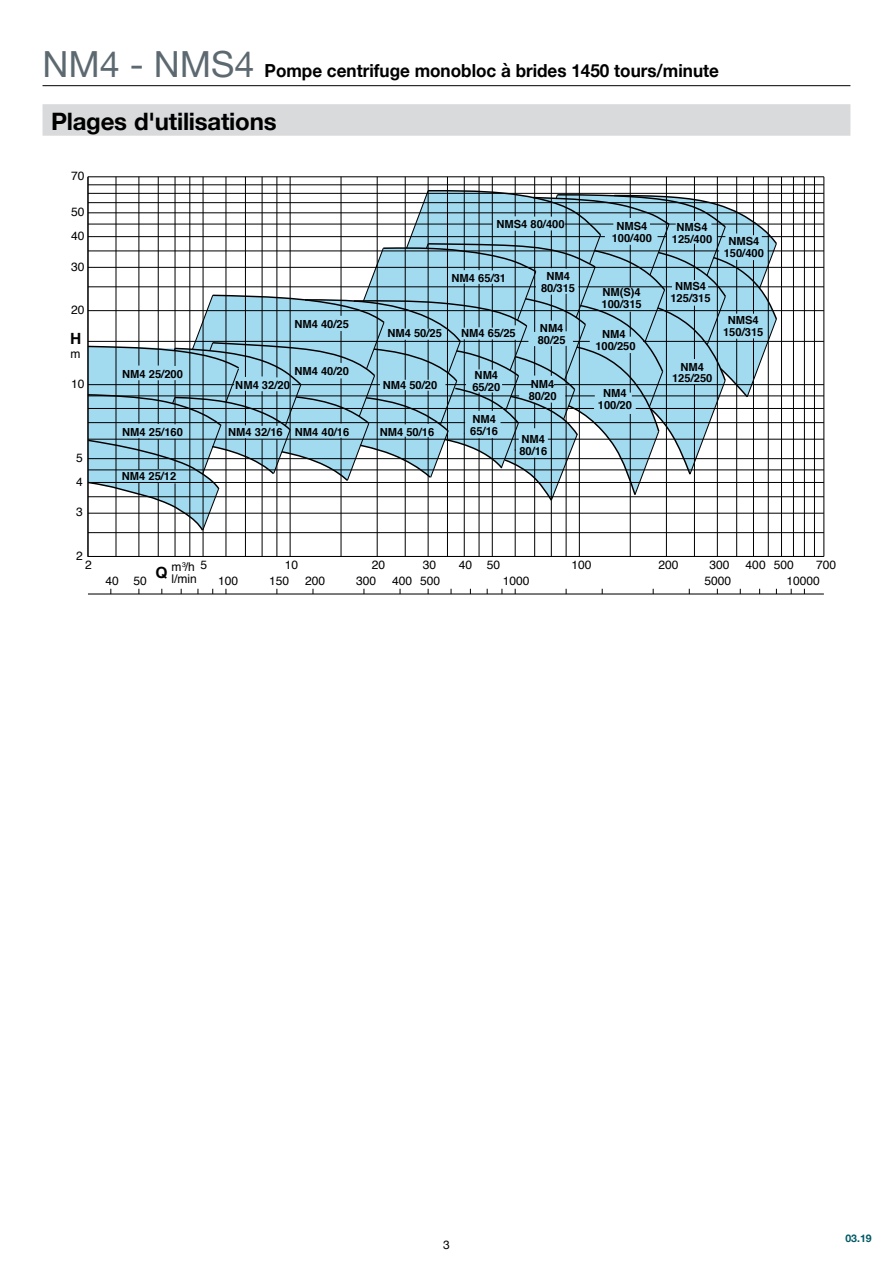
<style>
.page{position:relative;width:893px;height:1263px;background:#fff}
.page>*{position:absolute;margin:0;border:0;box-sizing:border-box;transform-origin:0 0}
.t1{font:700 24px "Helvetica Neue";letter-spacing:-.01em;color:#000}
.t2{font:700 18px "Helvetica Neue";color:#000;scale:.95 1}
.t3{font:700 15.45px "Helvetica";color:#000}
.t4{font:12px/12.8px "Helvetica";color:#000}
.t5{font:12px "Helvetica Neue";color:#000}
.t6{font:700 11.1px/11.9px "Helvetica";color:#000;text-align:center}
.t7{font:700 10.5px "Helvetica Neue";color:#005a65}
.t8{font:6.9px "Helvetica";color:#000}
.s1{font-weight:400;font-size:36px;color:#5d6970}
</style>
<div class="page">
<hr style="left:43px;top:85px;width:807px;height:1px;background:#000">
<div style="left:43px;top:104px;width:807px;height:32px;background:#d9dadb"></div>
<hr style="left:88px;top:593px;width:736px;height:1px;background:#000">
<svg style="left:87px;top:176px;width:738px;height:381px"></svg>
<hr style="left:226px;top:177px;width:1px;height:379px;background:#000">
<hr style="left:245px;top:177px;width:1px;height:200px;background:#000">
<hr style="left:245px;top:438px;width:1px;height:118px;background:#000">
<hr style="left:262px;top:177px;width:1px;height:199px;background:#000">
<hr style="left:262px;top:439px;width:1px;height:117px;background:#000">
<hr style="left:277px;top:177px;width:1px;height:200px;background:#000">
<hr style="left:277px;top:439px;width:1px;height:117px;background:#000">
<hr style="left:290px;top:177px;width:1px;height:379px;background:#000">
<hr style="left:643px;top:341px;width:181px;height:1px;background:#000">
<hr style="left:88px;top:310px;width:736px;height:1px;background:#000">
<hr style="left:708px;top:287px;width:116px;height:1px;background:#000">
<hr style="left:88px;top:267px;width:736px;height:1px;background:#000">
<hr style="left:768px;top:251px;width:56px;height:1px;background:#000">
<hr style="left:762px;top:236px;width:62px;height:1px;background:#000">
<hr style="left:711px;top:224px;width:113px;height:1px;background:#000">
<hr style="left:88px;top:213px;width:736px;height:1px;background:#000">
<hr style="left:88px;top:202px;width:736px;height:1px;background:#000">
<hr style="left:88px;top:193px;width:736px;height:1px;background:#000">
<hr style="left:88px;top:185px;width:736px;height:1px;background:#000">
<hr style="left:203px;top:177px;width:1px;height:379px;background:#000">
<hr style="left:341px;top:177px;width:1px;height:139px;background:#000">
<hr style="left:341px;top:438px;width:1px;height:118px;background:#000">
<hr style="left:377px;top:177px;width:1px;height:379px;background:#000">
<hr style="left:405px;top:177px;width:1px;height:151px;background:#000">
<hr style="left:405px;top:437px;width:1px;height:119px;background:#000">
<hr style="left:428px;top:177px;width:1px;height:152px;background:#000">
<hr style="left:428px;top:437px;width:1px;height:119px;background:#000">
<hr style="left:447px;top:177px;width:1px;height:379px;background:#000">
<hr style="left:464px;top:177px;width:1px;height:93px;background:#000">
<hr style="left:464px;top:433px;width:1px;height:123px;background:#000">
<hr style="left:479px;top:177px;width:1px;height:93px;background:#000">
<hr style="left:479px;top:438px;width:1px;height:118px;background:#000">
<hr style="left:492px;top:177px;width:1px;height:93px;background:#000">
<hr style="left:492px;top:438px;width:1px;height:118px;background:#000">
<hr style="left:515px;top:177px;width:1px;height:39px;background:#000">
<hr style="left:515px;top:449px;width:1px;height:107px;background:#000">
<hr style="left:534px;top:177px;width:1px;height:40px;background:#000">
<hr style="left:534px;top:458px;width:1px;height:98px;background:#000">
<hr style="left:551px;top:177px;width:1px;height:40px;background:#000">
<hr style="left:551px;top:403px;width:1px;height:153px;background:#000">
<hr style="left:566px;top:177px;width:1px;height:91px;background:#000">
<hr style="left:566px;top:386px;width:1px;height:170px;background:#000">
<hr style="left:579px;top:177px;width:1px;height:379px;background:#000">
<hr style="left:551px;top:458px;width:273px;height:1px;background:#000">
<hr style="left:548px;top:439px;width:276px;height:1px;background:#000">
<hr style="left:500px;top:422px;width:324px;height:1px;background:#000">
<hr style="left:636px;top:408px;width:188px;height:1px;background:#000">
<hr style="left:632px;top:396px;width:192px;height:1px;background:#000">
<hr style="left:554px;top:384px;width:270px;height:1px;background:#000">
<hr style="left:630px;top:177px;width:1px;height:41px;background:#000">
<hr style="left:630px;top:414px;width:1px;height:142px;background:#000">
<hr style="left:666px;top:177px;width:1px;height:379px;background:#000">
<hr style="left:694px;top:177px;width:1px;height:44px;background:#000">
<hr style="left:694px;top:384px;width:1px;height:172px;background:#000">
<hr style="left:717px;top:177px;width:1px;height:379px;background:#000">
<hr style="left:736px;top:177px;width:1px;height:56px;background:#000">
<hr style="left:736px;top:339px;width:1px;height:217px;background:#000">
<hr style="left:753px;top:177px;width:1px;height:58px;background:#000">
<hr style="left:753px;top:338px;width:1px;height:218px;background:#000">
<hr style="left:768px;top:177px;width:1px;height:379px;background:#000">
<hr style="left:88px;top:532px;width:736px;height:1px;background:#000">
<hr style="left:88px;top:513px;width:736px;height:1px;background:#000">
<hr style="left:88px;top:496px;width:736px;height:1px;background:#000">
<hr style="left:88px;top:482px;width:736px;height:1px;background:#000">
<hr style="left:88px;top:470px;width:736px;height:1px;background:#000">
<hr style="left:88px;top:177px;width:1px;height:379px;background:#000">
<hr style="left:116px;top:177px;width:1px;height:379px;background:#000">
<hr style="left:139px;top:177px;width:1px;height:188px;background:#000">
<hr style="left:139px;top:483px;width:1px;height:73px;background:#000">
<hr style="left:158px;top:177px;width:1px;height:188px;background:#000">
<hr style="left:158px;top:483px;width:1px;height:73px;background:#000">
<hr style="left:175px;top:177px;width:1px;height:189px;background:#000">
<hr style="left:175px;top:483px;width:1px;height:73px;background:#000">
<hr style="left:190px;top:177px;width:1px;height:379px;background:#000">
<hr style="left:781px;top:177px;width:1px;height:379px;background:#000">
<hr style="left:793px;top:177px;width:1px;height:379px;background:#000">
<hr style="left:804px;top:177px;width:1px;height:379px;background:#000">
<hr style="left:814px;top:177px;width:1px;height:379px;background:#000">
<svg style="left:87px;top:189px;width:691px;height:343px"></svg>
<h2 class="t2" style="left:43px;top:56px;width:714px"><span class="s1">NM4 - NMS4</span> Pompe centrifuge monobloc à brides 1450 tours/minute</h2>
<h1 class="t1" style="left:51px;top:102px;width:227px">Plages d'utilisations</h1>
<p class="t4" style="left:71px;top:170px;width:15px">70</p>
<p class="t4" style="left:71px;top:206px;width:15px">50</p>
<p class="t4" style="left:71px;top:230px;width:15px">40</p>
<p class="t4" style="left:71px;top:260px;width:15px">30</p>
<p class="t4" style="left:71px;top:304px;width:15px">20</p>
<h3 class="t3" style="left:70px;top:326px;width:13px">H</h3>
<p class="t4" style="left:70px;top:348px;width:12px">m</p>
<p class="t6" style="left:294px;top:318px;width:56px">NM4 40/25</p>
<p class="t6" style="left:294px;top:365px;width:56px">NM4 40/20</p>
<p class="t6" style="left:122px;top:368px;width:62px">NM4 25/200</p>
<p class="t4" style="left:71px;top:378px;width:15px">10</p>
<p class="t6" style="left:235px;top:379px;width:56px">NM4 32/20</p>
<p class="t6" style="left:228px;top:426px;width:56px">NM4 32/16</p>
<p class="t6" style="left:122px;top:470px;width:56px">NM4 25/12</p>
<p class="t6" style="left:295px;top:426px;width:56px">NM4 40/16</p>
<p class="t6" style="left:122px;top:427px;width:62px">NM4 25/160</p>
<p class="t4" style="left:76px;top:452px;width:8px">5</p>
<p class="t4" style="left:76px;top:475px;width:8px">4</p>
<p class="t4" style="left:76px;top:506px;width:8px">3</p>
<p class="t6" style="left:496px;top:218px;width:70px">NMS4 80/400</p>
<p class="t6" style="left:612px;top:221px;width:42px">NMS4<br>100/400</p>
<p class="t6" style="left:387px;top:327px;width:56px">NM4 50/25</p>
<p class="t6" style="left:383px;top:379px;width:56px">NM4 50/20</p>
<p class="t6" style="left:380px;top:426px;width:56px">NM4 50/16</p>
<p class="t6" style="left:452px;top:272px;width:56px">NM4 65/31</p>
<p class="t6" style="left:461px;top:328px;width:56px">NM4 65/25</p>
<p class="t6" style="left:472px;top:369px;width:29px;text-align:left">NM4<br>65/20</p>
<p class="t6" style="left:541px;top:270px;width:36px">NM4<br>80/315</p>
<p class="t6" style="left:538px;top:322px;width:29px;text-align:left">NM4<br>80/25</p>
<p class="t6" style="left:601px;top:287px;width:42px;text-align:left">NM(S)4<br>100/315</p>
<p class="t6" style="left:595px;top:328px;width:42px">NM4<br>100/250</p>
<p class="t6" style="left:529px;top:378px;width:29px;text-align:left">NM4<br>80/20</p>
<p class="t6" style="left:598px;top:387px;width:36px">NM4<br>100/20</p>
<p class="t6" style="left:470px;top:413px;width:29px;text-align:left">NM4<br>65/16</p>
<p class="t6" style="left:519px;top:433px;width:29px;text-align:left">NM4<br>80/16</p>
<p class="t6" style="left:672px;top:222px;width:42px">NMS4<br>125/400</p>
<p class="t6" style="left:670px;top:280px;width:42px">NMS4<br>125/315</p>
<p class="t6" style="left:672px;top:361px;width:42px">NM4<br>125/250</p>
<p class="t6" style="left:724px;top:236px;width:42px">NMS4<br>150/400</p>
<p class="t6" style="left:723px;top:314px;width:42px">NMS4<br>150/315</p>
<p class="t4" style="left:76px;top:549px;width:8px">2</p>
<p class="t4" style="left:85px;top:559px;width:8px">2</p>
<p class="t8" style="left:182px;top:559px;width:5px">3</p>
<h3 class="t3" style="left:155px;top:560px;width:14px">Q</h3>
<p class="t4" style="left:106px;top:575px;width:43px">40 50</p>
<p class="t4" style="left:171px;top:560px;width:37px">m /h 5 l/min</p>
<p class="t4" style="left:285px;top:559px;width:15px">10</p>
<p class="t4" style="left:372px;top:559px;width:15px">20</p>
<p class="t4" style="left:423px;top:559px;width:15px">30</p>
<p class="t4" style="left:459px;top:559px;width:43px">40 50</p>
<p class="t4" style="left:571px;top:559px;width:22px">100</p>
<p class="t4" style="left:659px;top:559px;width:22px">200</p>
<p class="t4" style="left:709px;top:559px;width:22px">300</p>
<p class="t4" style="left:746px;top:559px;width:50px">400 500</p>
<p class="t4" style="left:816px;top:559px;width:22px">700</p>
<p class="t4" style="left:218px;top:575px;width:22px">100</p>
<p class="t4" style="left:269px;top:575px;width:22px">150</p>
<p class="t4" style="left:305px;top:575px;width:22px">200</p>
<p class="t4" style="left:356px;top:575px;width:22px">300</p>
<p class="t4" style="left:392px;top:575px;width:50px">400 500</p>
<p class="t4" style="left:503px;top:575px;width:28px">1000</p>
<p class="t4" style="left:704px;top:575px;width:28px">5000</p>
<p class="t4" style="left:786px;top:575px;width:35px">10000</p>
<p class="t5" style="left:443px;top:1234px;width:8px">3</p>
<p class="t7" style="left:845px;top:1230px;width:28px">03.19</p>
</div>
